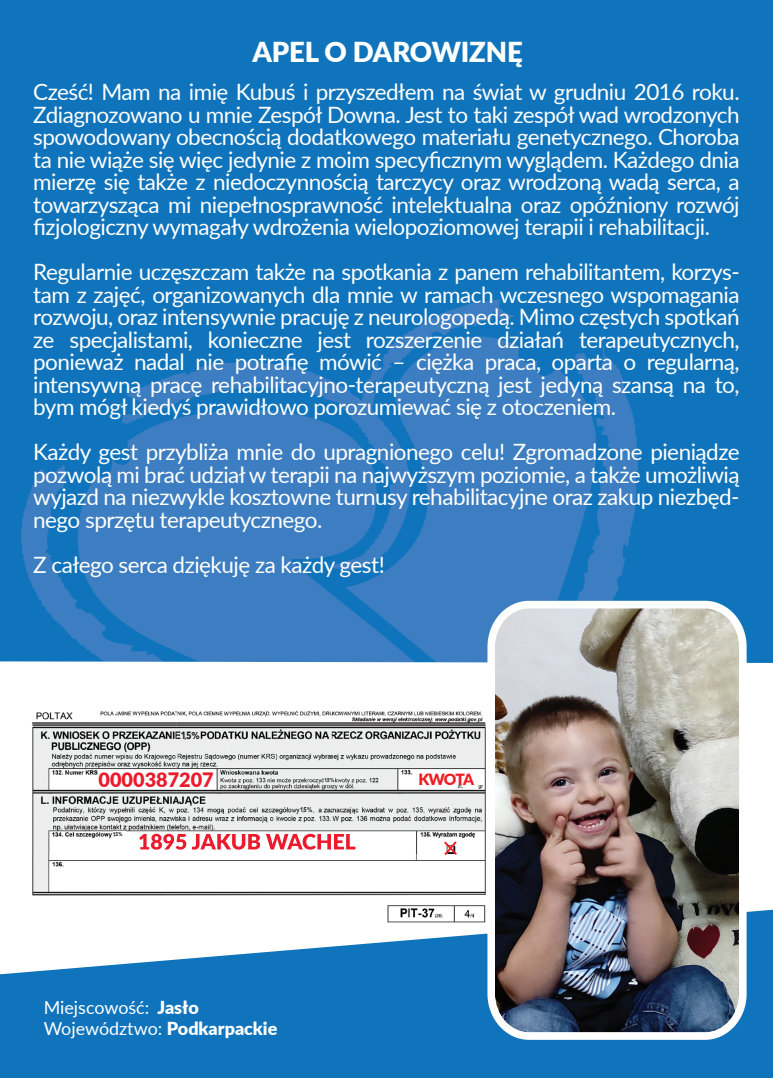
<style>
.page{position:relative;width:773px;height:1078px;background:#fff}
.page>*{position:absolute;margin:0;border:0;box-sizing:border-box;transform-origin:0 0}
.t1{font:900 27.5px "Lato";letter-spacing:-.005em;color:#fff}
.t2{font:22.5px/22.5px "Lato";letter-spacing:-.025em;color:#fff;text-align:justify}
.t3{font:900 19.75px "Lato";color:#eb1b2d}
.t4{font:18px/21.5px "Lato";color:#fff}
.t5{font:900 15.5px "Lato";letter-spacing:-.07em;color:#ee1d23}
.t6{font:700 10.5px "Avenir Next LT Pro";color:#231f20;scale:.81 1}
.t7{font:700 7px "Arial";color:#231f20;scale:.81 1}
.t8{font:700 5.75px "Arial";color:#231f20;scale:.81 1}
.t9{font:700 5.5px "Avenir Next LT Pro";color:#231f20;scale:.81 1}
.s1{font-size:8.25px}
.s2{font-size:9.75px}
.s3{font-size:4.5px}
.s4{font-size:5.5px}
.s5{font-size:6.5px}
.s6{font-weight:900}
</style>
<div class="page">
<div style="left:0;top:0;width:772px;height:785px;background:#1074bc"></div>
<svg style="left:21px;top:299px;width:616px;height:362px;fill:#3a7dc0"></svg>
<svg style="left:78px;top:410px;width:337px;height:251px;fill:#3c7ec1"></svg>
<div style="left:0;top:661px;width:772px;height:124px;background:#fff"></div>
<svg style="left:0;top:909px;width:772px;height:168px;background:#3489c6"></svg>
<img style="left:487px;top:600px;width:259px;height:439px">
<img style="left:21px;top:707px;width:483px;height:221px">
<img style="left:139px;top:833px;width:216px;height:16px">
<div style="left:181px;top:731px;width:19px;height:9px;background:#edf1f2"></div>
<svg style="left:444px;top:841px;width:13px;height:14px"></svg>
<div style="left:300px;top:806px;width:12px;height:7px;background:#eef2f2"></div>
<div style="left:324px;top:777px;width:10px;height:5px;background:#eef2f2"></div>
<div style="left:113px;top:831px;width:12px;height:7px;background:#fff"></div>
<p class="t1" style="left:252px;top:31px;width:272px">APEL O DAROWIZNĘ</p>
<p class="t2" style="left:33px;top:80px;width:708px">Cześć! Mam na imię Kubuś i przyszedłem na świat w grudniu 2016 roku.<br>Zdiagnozowano u mnie Zespół Downa. Jest to taki zespół wad wrodzonych spowodowany obecnością dodatkowego materiału genetycznego. Choroba ta nie wiąże się więc jedynie z moim specyficznym wyglądem. Każdego dnia mierzę się także z niedoczynnością tarczycy oraz wrodzoną wadą serca, a towarzysząca mi niepełnosprawność intelektualna oraz opóźniony rozwój fizjologiczny wymagały wdrożenia wielopoziomowej terapii i rehabilitacji.</p>
<p class="t2" style="left:33px;top:260px;width:708px">Regularnie uczęszczam także na spotkania z panem rehabilitantem, korzys&shy;tam z zajęć, organizowanych dla mnie w ramach wczesnego wspomagania rozwoju, oraz intensywnie pracuję z neurologopedą. Mimo częstych spotkań ze specjalistami, konieczne jest rozszerzenie działań terapeutycznych, ponieważ nadal nie potrafię mówić – ciężka praca, oparta o regularną, intensywną pracę rehabilitacyjno-terapeutyczną jest jedyną szansą na to, bym mógł kiedyś prawidłowo porozumiewać się z otoczeniem.</p>
<p class="t2" style="left:33px;top:440px;width:708px">Każdy gest przybliża mnie do upragnionego celu! Zgromadzone pieniądze pozwolą mi brać udział w terapii na najwyższym poziomie, a także umożliwią wyjazd na niezwykle kosztowne turnusy rehabilitacyjne oraz zakup niezbęd&shy;nego sprzętu terapeutycznego.</p>
<p class="t2" style="left:33px;top:552px;width:353px">Z całego serca dziękuję za każdy gest!</p>
<p class="t6" style="left:181px;top:728px;width:25px">1 5<span class="s1">,</span> <span class="s2">%</span></p>
<p class="t3" style="left:99px;top:764px;width:117px">0000387207</p>
<p class="t5" style="left:418px;top:767px;width:57px">KWOTA</p>
<p class="t8" style="left:324px;top:775px;width:14px">1 5<span class="s3">,</span> <span class="s4">%</span></p>
<p class="t9" style="left:113px;top:830px;width:14px">1 5, %</p>
<p class="t7" style="left:300px;top:804px;width:17px">1 5<span class="s4">,</span> <span class="s5">%</span></p>
<p class="t4" style="left:44px;top:995px;width:235px">Miejscowość: <span class="s6">Jasło<br></span>Województwo: <span class="s6">Podkarpackie</span></p>
</div>
